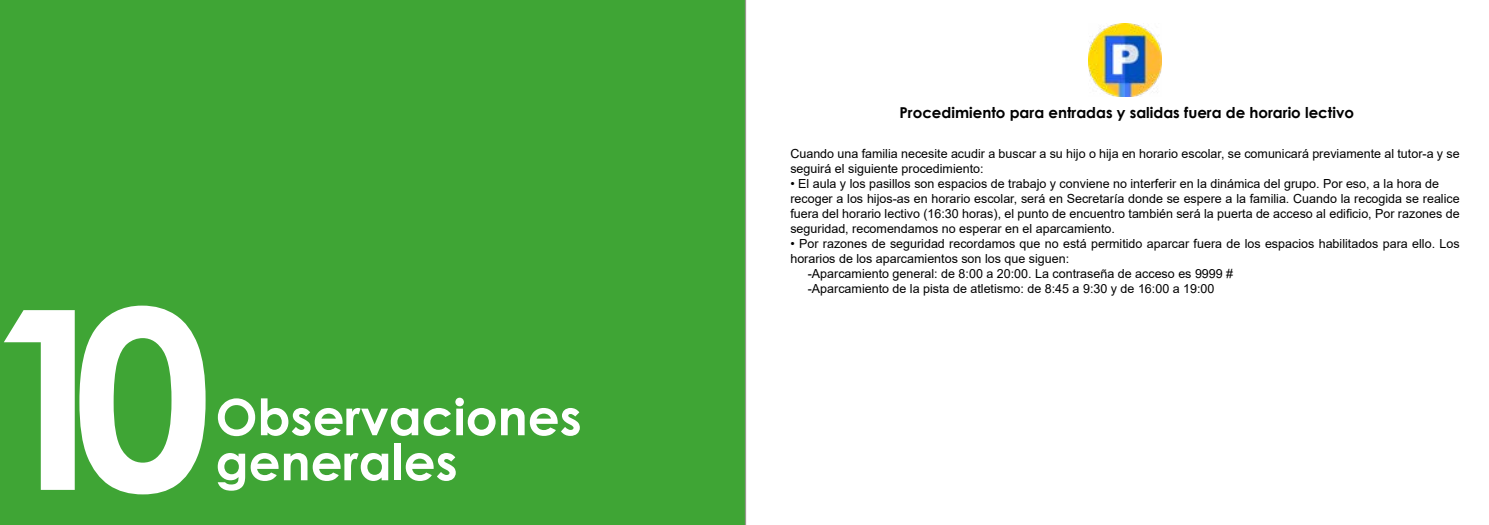
<style>
.page{position:relative;width:1489px;height:525px;background:#fff}
.page>*{position:absolute;margin:0;border:0;box-sizing:border-box;transform-origin:0 0}
.t1{font:700 250px "Century Gothic";color:#fff}
.t2{font:700 50px/45px "Century Gothic";color:#fff}
.t3{font:700 15px "Century Gothic";color:#000}
.t4{font:12.5px/15px "Arial";color:#000}
</style>
<div class="page">
<div style="left:0;top:0;width:746px;height:524px;background:#3fa535"></div>
<img style="left:1088px;top:24px;width:73px;height:72px">
<h1 class="t1" style="left:-18px;top:209px;width:231px">10</h1>
<h2 class="t2" style="left:215px;top:392px;width:367px">Observaciones generales</h2>
<p class="t3" style="left:899px;top:101px;width:456px">Procedimiento para entradas y salidas fuera de horario lectivo</p>
<p class="t4" style="left:790px;top:145px;width:670px">Cuando una familia necesite acudir a buscar a su hijo o hija en horario escolar, se comunicará previamente al tutor-a y se seguirá el siguiente procedimiento:</p>
<p class="t4" style="left:790px;top:175px;width:670px">• El aula y los pasillos son espacios de trabajo y conviene no interferir en la dinámica del grupo. Por eso, a la hora de recoger a los hijos-as en horario escolar, será en Secretaría donde se espere a la familia. Cuando la recogida se realice fuera del horario lectivo (16:30 horas), el punto de encuentro también será la puerta de acceso al edificio, Por razones de seguridad, recomendamos no esperar en el aparcamiento.</p>
<p class="t4" style="left:790px;top:235px;width:670px">• Por razones de seguridad recordamos que no está permitido aparcar fuera de los espacios habilitados para ello. Los</p>
<p class="t4" style="left:790px;top:250px;width:280px">horarios de los aparcamientos son los que siguen:</p>
<p class="t4" style="left:807px;top:265px;width:427px">-Aparcamiento general: de 8:00 a 20:00. La contraseña de acceso es 9999 #</p>
<p class="t4" style="left:807px;top:280px;width:408px">-Aparcamiento de la pista de atletismo: de 8:45 a 9:30 y de 16:00 a 19:00</p>
</div>
